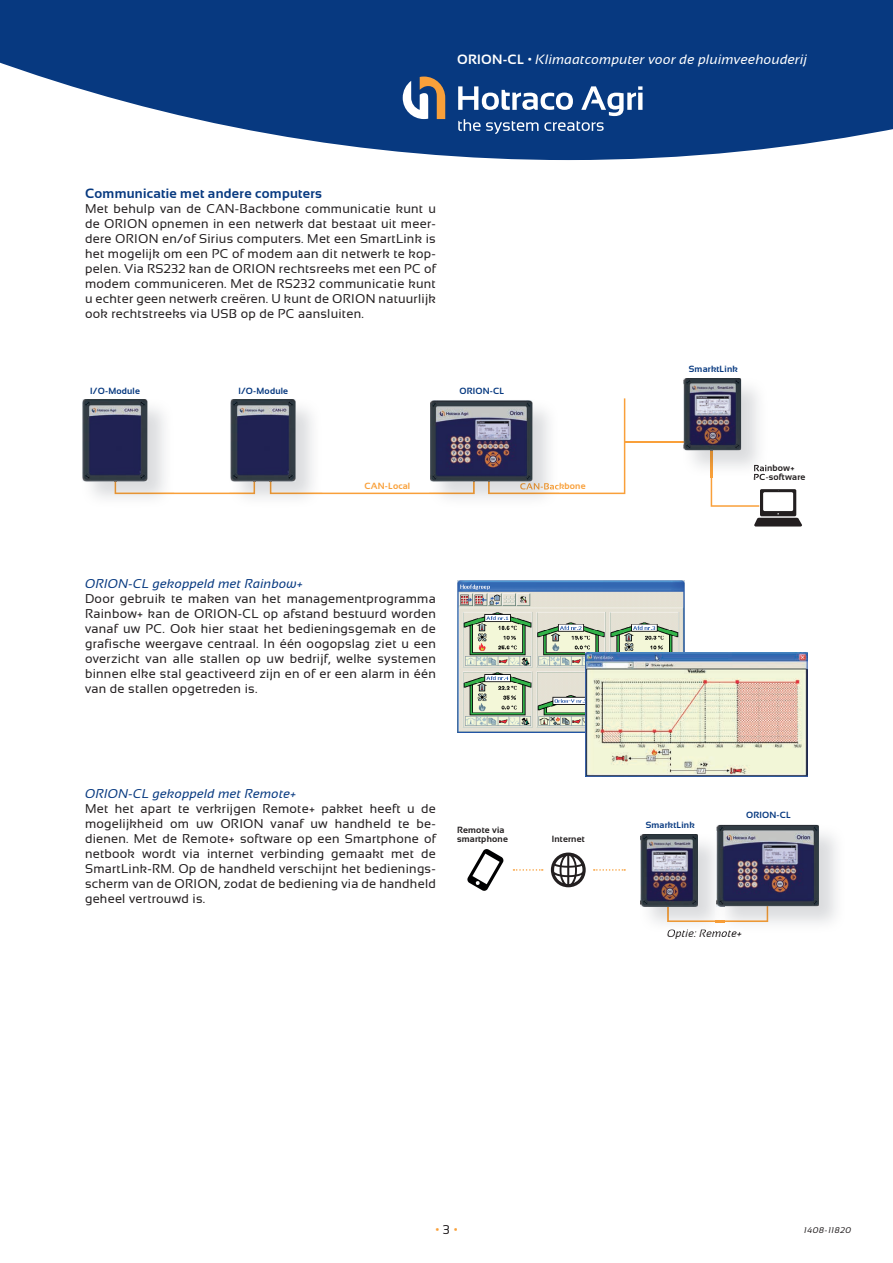
<style>
.page{position:relative;width:893px;height:1263px;background:#fff}
.page>*{position:absolute;margin:0;border:0;box-sizing:border-box;transform-origin:0 0}
.t1{font:italic 13.5px "Sansation";letter-spacing:.02em;color:#fff}
.t2{font:700 13.5px "Sansation";letter-spacing:.02em;color:#073980}
.t3{font:12.75px/15px "Sansation";letter-spacing:.02em;color:#231f20;text-align:justify}
.t4{font:italic 12.75px "Sansation";letter-spacing:.02em;color:#073980}
.t5{font:12.75px "Sansation";color:#f9a03a}
.t6{font:italic 10.5px "Sansation";letter-spacing:.02em;color:#231f20}
.t7{font:700 9px "Sansation";letter-spacing:.02em;color:#073980}
.t8{font:700 9px/9px "Sansation";letter-spacing:.02em;color:#231f20}
.t9{font:700 9px "Sansation";letter-spacing:.02em;color:#f9a03a}
.t10{font:italic 8.25px "Sansation";letter-spacing:.075em;color:#231f20}
.s1{font-weight:700;font-style:normal}
.s2{color:#231f20}
</style>
<div class="page">
<svg style="left:0;top:0;width:893px;height:160px;fill:#073980"></svg>
<svg style="left:403px;top:77px;width:239px;height:57px;background:#3f6396"></svg>
<img style="left:457px;top:580px;width:227px;height:152px">
<img style="left:586px;top:652px;width:222px;height:124px">
<svg style="left:513px;top:869px;width:30px;height:2px"></svg>
<svg style="left:594px;top:869px;width:31px;height:2px"></svg>
<svg style="left:551px;top:852px;width:35px;height:35px"></svg>
<svg style="left:467px;top:849px;width:37px;height:42px"></svg>
<hr style="left:625px;top:441px;width:66px;height:1px;background:#f9a03a">
<img style="left:719px;top:824px;width:117px;height:99px">
<img style="left:725px;top:930px;width:16px;height:3px">
<img style="left:716px;top:825px;width:103px;height:81px">
<img style="left:641px;top:843px;width:75px;height:81px">
<img style="left:667px;top:929px;width:49px;height:4px">
<svg style="left:667px;top:906px;width:101px;height:16px"></svg>
<svg style="left:716px;top:931px;width:9px;height:2px"></svg>
<img style="left:716px;top:832px;width:9px;height:74px">
<img style="left:640px;top:834px;width:58px;height:72px">
<img style="left:430px;top:400px;width:58px;height:81px">
<svg style="left:488px;top:398px;width:137px;height:96px"></svg>
<img style="left:682px;top:379px;width:77px;height:98px">
<img style="left:683px;top:378px;width:58px;height:72px">
<svg style="left:711px;top:449px;width:91px;height:77px"></svg>
<img style="left:84px;top:400px;width:90px;height:98px">
<img style="left:82px;top:399px;width:65px;height:82px">
<img style="left:229px;top:408px;width:93px;height:90px">
<img style="left:230px;top:399px;width:66px;height:82px">
<svg style="left:115px;top:480px;width:140px;height:14px"></svg>
<svg style="left:270px;top:480px;width:205px;height:14px"></svg>
<p class="t1" style="left:457px;top:52px;width:352px"><span class="s1">ORION-CL •</span> Klimaatcomputer voor de pluimveehouderij</p>
<p class="t2" style="left:85px;top:185px;width:238px">Communicatie met andere computers</p>
<p class="t3" style="left:85px;top:201px;width:352px">Met behulp van de CAN-Backbone communicatie kunt u de ORION opnemen in een netwerk dat bestaat uit meer&shy;dere ORION en/of Sirius computers. Met een SmartLink is het mogelijk om een PC of modem aan dit netwerk te kop&shy;pelen. Via RS232 kan de ORION rechtsreeks met een PC of modem communiceren. Met de RS232 communicatie kunt u echter geen netwerk creëren. U kunt de ORION natuurlijk ook rechtstreeks via USB op de PC aansluiten.</p>
<p class="t7" style="left:90px;top:386px;width:51px">I/O-Module</p>
<p class="t7" style="left:238px;top:386px;width:51px">I/O-Module</p>
<p class="t7" style="left:460px;top:386px;width:46px">ORION-CL</p>
<p class="t9" style="left:364px;top:481px;width:47px">CAN-Local</p>
<p class="t4" style="left:85px;top:576px;width:220px">ORION-CL gekoppeld met Rainbow+</p>
<p class="t3" style="left:85px;top:591px;width:352px">Door gebruik te maken van het managementprogramma Rainbow+ kan de ORION-CL op afstand bestuurd worden vanaf uw PC. Ook hier staat het bedieningsgemak en de grafische weergave centraal. In één oogopslag ziet u een overzicht van alle stallen op uw bedrijf, welke systemen binnen elke stal geactiveerd zijn en of er een alarm in één van de stallen opgetreden is.</p>
<p class="t4" style="left:85px;top:786px;width:213px">ORION-CL gekoppeld met Remote+</p>
<p class="t3" style="left:85px;top:801px;width:352px">Met het apart te verkrijgen Remote+ pakket heeft u de mogelijkheid om uw ORION vanaf uw handheld te be&shy;dienen. Met de Remote+ software op een Smartphone of netbook wordt via internet verbinding gemaakt met de SmartLink-RM. Op de handheld verschijnt het bedienings&shy;scherm van de ORION, zodat de bediening via de handheld geheel vertrouwd is.</p>
<p class="t8" style="left:457px;top:826px;width:52px">Remote via smartphone</p>
<p class="t8" style="left:552px;top:835px;width:35px">Internet</p>
<p class="t7" style="left:689px;top:364px;width:50px">SmarktLink</p>
<p class="t8" style="left:753px;top:464px;width:54px">Rainbow+<br>PC-software</p>
<p class="t7" style="left:646px;top:820px;width:50px">SmarktLink</p>
<p class="t7" style="left:746px;top:810px;width:46px">ORION-CL</p>
<p class="t6" style="left:667px;top:927px;width:77px">Optie: Remote+</p>
<p class="t5" style="left:435px;top:1223px;width:24px">• <span class="s2">3</span> •</p>
<p class="t10" style="left:804px;top:1225px;width:49px">1408-11820</p>
</div>
